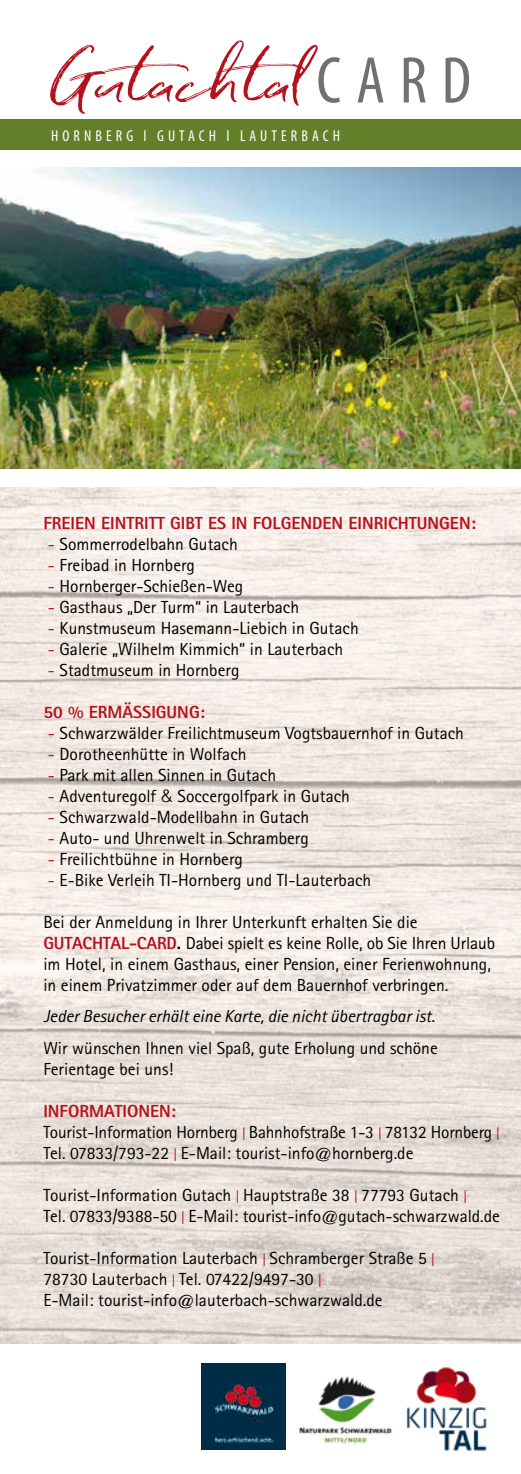
<style>
.page{position:relative;width:521px;height:1474px;background:#fff}
.page>*{position:absolute;margin:0;border:0;box-sizing:border-box;transform-origin:0 0}
.t1{font:77.17px "Restless";color:#b6101d;scale:1.43 1}
.t2{font:17.5px/21px "Rotis Sans Serif";color:#000}
.t3{font:800 17.5px "Rotis Sans Serif";color:#b6101d}
.t4{font:italic 17.5px "Rotis Sans Serif";color:#000}
.t5{font:condensed 15.75px "Myriad Pro";letter-spacing:.26em;color:#fff}
.s1{font-family:"Myriad Pro";font-stretch:condensed;font-size:66.5px;color:#707172}
.s2{color:#b6101d}
.s3{font-family:"Helvetica";font-weight:300}
.s4{font-weight:800;color:#b6101d}
.s5{font-weight:800}
.s6{font-size:14px;color:#b6101d}
.s7{font-size:14.17px;color:#b6101d}
</style>
<div class="page">
<div style="left:0;top:120px;width:521px;height:30px;background:#647f2a"></div>
<img style="left:0;top:167px;width:521px;height:302px">
<img style="left:0;top:487px;width:521px;height:856px">
<img style="left:299px;top:1376px;width:93px;height:68px">
<img style="left:202px;top:1363px;width:83px;height:86px">
<img style="left:406px;top:1367px;width:81px;height:84px">
<h1 class="t1" style="left:50px;top:31px;width:296px">Gutachtal<span class="s1">C A R D</span></h1>
<p class="t5" style="left:51px;top:126px;width:148px">HORNBERG I GUTACH</p>
<p class="t5" style="left:226px;top:126px;width:96px">I LAU TERBACH</p>
<p class="t3" style="left:43px;top:511px;width:434px">FREIEN EINTRITT GIBT ES IN FOLGENDEN EIN RICHTUNGEN:</p>
<p class="t2" style="left:48px;top:533px;width:191px"><span class="s2">-</span> Sommerrodelbahn Gutach</p>
<p class="t2" style="left:48px;top:554px;width:149px"><span class="s2">-</span> Freibad in Hornberg</p>
<p class="t2" style="left:48px;top:575px;width:197px"><span class="s2">-</span> Hornberger-Schießen-Weg</p>
<p class="t2" style="left:48px;top:596px;width:253px"><span class="s2">-</span> Gasthaus „Der Turm“ in Lauterbach</p>
<p class="t2" style="left:48px;top:617px;width:312px"><span class="s2">-</span> Kunstmuseum Hasemann-Liebich in Gutach</p>
<p class="t2" style="left:48px;top:638px;width:297px"><span class="s2">-</span> Galerie „Wilhelm Kimmich“ in Lauterbach</p>
<p class="t2" style="left:48px;top:659px;width:193px"><span class="s2">-</span> Stadtmuseum in Hornberg</p>
<p class="t3" style="left:43px;top:700px;width:163px">50 % ERMÄSSIGUNG :</p>
<p class="t2" style="left:48px;top:722px;width:418px"><span class="s2">-</span> Schwarzwälder Freilichtmuseum Vogtsbauernhof in Gutach</p>
<p class="t2" style="left:48px;top:743px;width:200px"><span class="s2">-</span> Dorotheenhütte in Wolfach</p>
<p class="t2" style="left:48px;top:764px;width:230px"><span class="s2">-</span> Park mit allen Sinnen in Gutach</p>
<p class="t2" style="left:48px;top:785px;width:303px"><span class="s2">-</span> Adventuregolf <span class="s3">&amp;</span> Soccergolfpark in Gutach</p>
<p class="t2" style="left:48px;top:806px;width:263px"><span class="s2">-</span> Schwarzwald-Modellbahn in Gutach</p>
<p class="t2" style="left:48px;top:827px;width:262px"><span class="s2">-</span> Auto- und Uhrenwelt in Schramberg</p>
<p class="t2" style="left:48px;top:848px;width:197px"><span class="s2">-</span> Freilichtbühne in Hornberg</p>
<p class="t2" style="left:48px;top:869px;width:325px"><span class="s2">-</span> E-Bike Verleih TI-Hornberg und TI-Lauterbach</p>
<p class="t2" style="left:43px;top:911px;width:453px">Bei der Anmeldung in Ihrer Unterkunft erhalten Sie die <span class="s4">GUTACHTAL-CARD</span><span class="s5">.</span> Dabei spielt es keine Rolle, ob Sie Ihren Urlaub im Hotel, in einem Gasthaus, einer Pension, einer Ferienwohnung, in einem Privatzimmer oder auf dem Bauernhof verbringen.</p>
<p class="t4" style="left:43px;top:1006px;width:393px">Jeder Besucher erhält eine Karte, die nicht übertragbar ist.</p>
<p class="t2" style="left:43px;top:1037px;width:396px">Wir wünschen Ihnen viel Spaß, gute Erholung und schöne<br>Ferientage bei uns!</p>
<p class="t2" style="left:43px;top:1100px;width:458px"><span class="s4">INFORMATION EN:<br></span>Tourist-Information Hornberg <span class="s6">|</span> Bahnhofstraße 1-3 <span class="s6">|</span> 78132 Hornberg <span class="s7">|<br></span>Tel. 07833/793-22 <span class="s6">|</span> E-Mail: tourist-info@hornberg.de</p>
<p class="t2" style="left:43px;top:1184px;width:458px">Tourist-Information Gutach <span class="s6">|</span> Hauptstraße 38 <span class="s6">|</span> 77793 Gutach <span class="s7">|<br></span>Tel. 07833/9388-50 <span class="s6">|</span> E-Mail: tourist-info@gutach-schwarzwald.de</p>
<p class="t2" style="left:43px;top:1247px;width:393px">Tourist-Information Lauterbach <span class="s6">|</span> Schramberger Straße 5 <span class="s7">|<br></span>78730 Lauterbach <span class="s6">|</span> Tel. 07422/9497-30 <span class="s7">|<br></span>E-Mail: tourist-info@lauterbach-schwarzwald.de</p>
</div>
